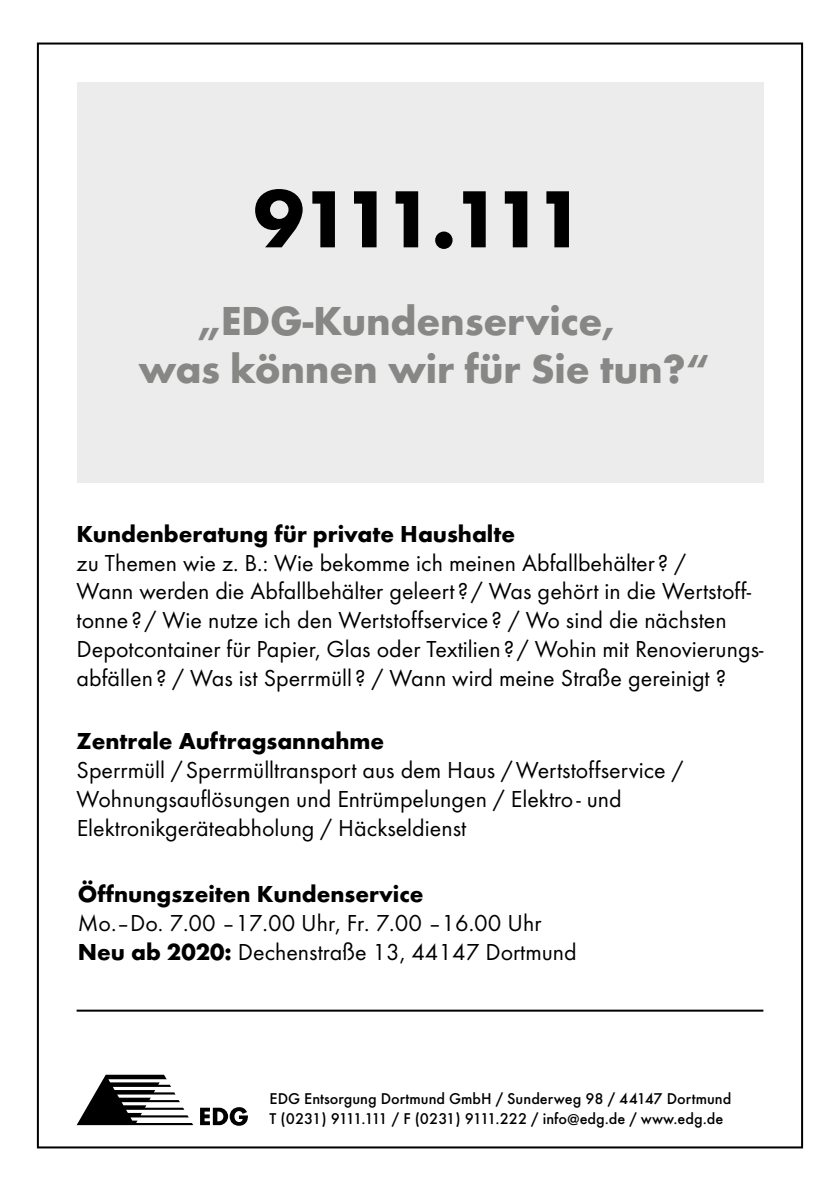
<style>
.page{position:relative;width:840px;height:1191px;background:#fff}
.page>*{position:absolute;margin:0;border:0;box-sizing:border-box;transform-origin:0 0}
.t1{font:700 84px "Futura T";letter-spacing:-.105em;color:#000}
.t2{font:700 42px/48px "Futura T";letter-spacing:-.005em;color:#878786}
.t3{font:24px/28.8px "Futura T";color:#000}
.t4{font:700 24px "Futura T";color:#000}
.t5{font:500 16.2px/19.4px "Futura T";color:#000}
.s1{font-weight:700}
</style>
<div class="page">
<hr style="left:77px;top:1009px;width:686px;height:2px;background:#000">
<svg style="left:77px;top:1074px;width:116px;height:51px"></svg>
<svg style="left:200px;top:1107px;width:48px;height:18px"></svg>
<div style="left:77px;top:82px;width:686px;height:400px;background:#ececed"></div>
<h1 class="t1" style="left:253px;top:170px;width:333px">9111.111</h1>
<h2 class="t2" style="left:138px;top:297px;width:572px;text-indent:59px">„EDG-Kundenservice,<br>was können wir für Sie tun?“</h2>
<p class="t4" style="left:77px;top:519px;width:440px">Kundenberatung für private Haushalte</p>
<p class="t3" style="left:77px;top:548px;width:687px">zu Themen wie z. B.: Wie bekomme ich meinen Abfallbehälter ? /<br>Wann werden die Abfallbehälter geleert ? / Was gehört in die Wertstoff&shy;tonne ? / Wie nutze ich den Wertstoffservice ? / Wo sind die nächsten Depotcontainer für Papier, Glas oder Textilien ? / Wohin mit Renovierungs&shy;abfällen ? / Was ist Sperrmüll ? / Wann wird meine Straße gereinigt ?</p>
<p class="t4" style="left:77px;top:727px;width:309px">Zentrale Auftragsannahme</p>
<p class="t3" style="left:77px;top:755px;width:608px">Sperrmüll /Sperrmülltransport aus dem Haus /Wertstoffservice /<br>Wohnungsauflösungen und Entrümpelungen / Elektro- und<br>Elektronikgeräteabholung / Häckseldienst</p>
<p class="t4" style="left:78px;top:880px;width:347px">Öffnungszeiten Kundenservice</p>
<p class="t3" style="left:78px;top:908px;width:500px">Mo.–Do. 7.00 –17.00 Uhr, Fr. 7.00 –16.00 Uhr<br><span class="s1">Neu ab 2020:</span> Dechenstraße 13, 44147 Dortmund</p>
<p class="t5" style="left:269px;top:1089px;width:463px">EDG Entsorgung Dortmund GmbH / Sunderweg 98 / 44147 Dortmund<br>T (0231) 9111.111 / F (0231) 9111.222 / info@edg.de / www.edg.de</p>
</div>
